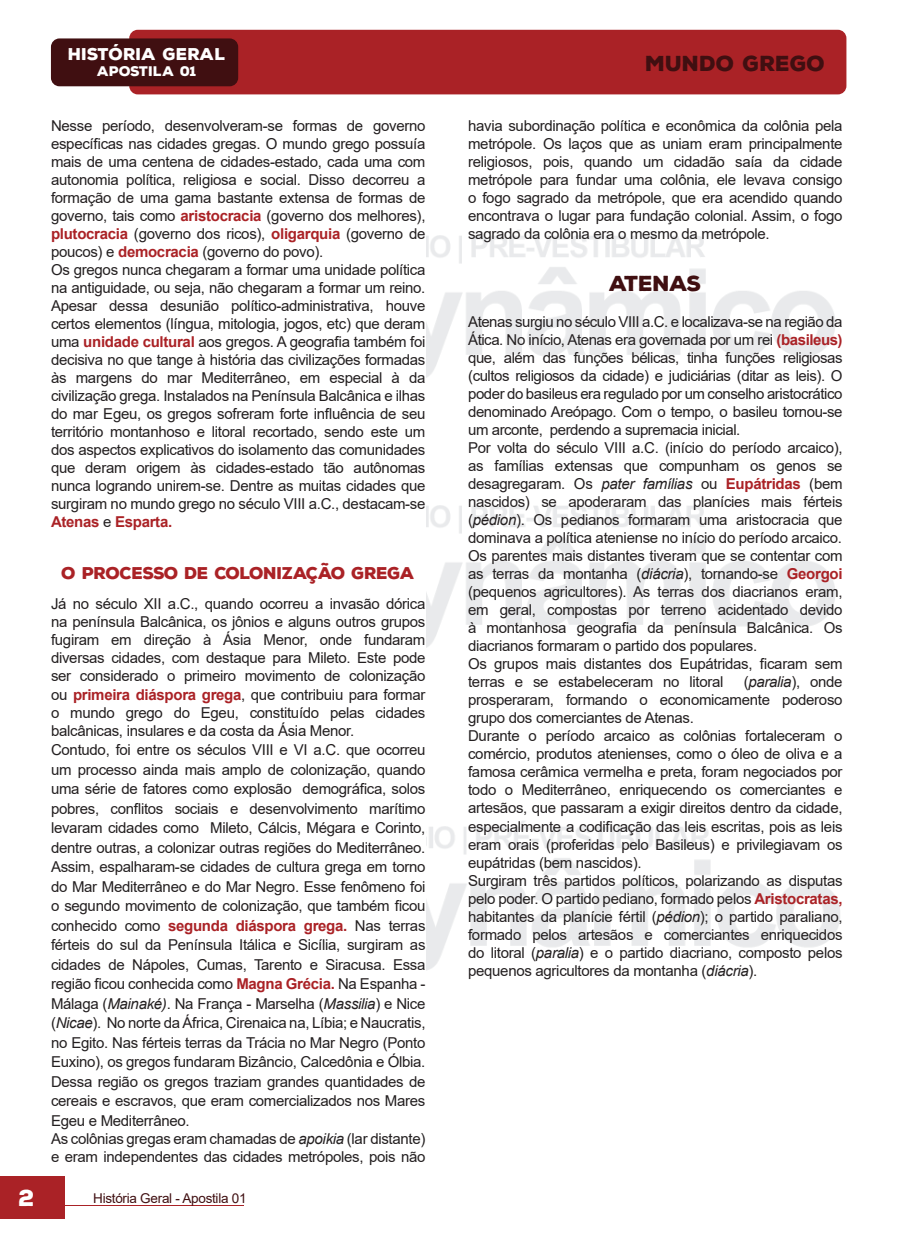
<style>
.page{position:relative;width:915px;height:1234px;background:#fff}
.page>*{position:absolute;margin:0;border:0;box-sizing:border-box;transform-origin:0 0}
.t1{font:900 22.5px "Nexa Rust Sans";color:#fff}
.TITULOS{font:900 21px "Nexa Rust Sans";color:#400f11}
.SUBTITULO{font:900 16.5px "Nexa Rust Sans";letter-spacing:-.02em;color:#aa2226}
.t2{font:900 16.5px "Nexa Rust Sans";color:#fff}
.TEXT_BLACK{font:15px/18px "Arial";letter-spacing:-.02em;color:#231f20;text-align:justify}
.t3{font:13.5px "Arial";letter-spacing:-.02em;color:#400f11}
.t4{font:900 13.5px "Nexa Rust Sans";color:#fff}
.s1{font-weight:700;color:#aa2226}
.s2{font-style:italic}
</style>
<div class="page">
<div style="left:129px;top:30px;width:717px;height:64px;background:#aa2226;border-radius:9px"></div>
<div style="left:0;top:1176px;width:65px;height:42px;background:#aa2226"></div>
<div style="left:51px;top:38px;width:187px;height:48px;background:#400f11;border-radius:9px"></div>
<hr style="left:64px;top:1204px;width:180px;height:1px;background:#aa2226">
<img style="left:426px;top:230px;width:409px;height:148px">
<img style="left:426px;top:500px;width:409px;height:148px">
<img style="left:426px;top:821px;width:413px;height:150px">
<h1 class="t1" style="left:19px;top:1181px;width:17px">2</h1>
<p class="t2" style="left:68px;top:43px;width:159px">HISTÓRIA GERAL</p>
<p class="t4" style="left:97px;top:62px;width:101px">APOSTILA 01</p>
<p class="TEXT_BLACK" style="left:51px;top:116px;width:376px">Nesse período, desenvolveram-se formas de governo específicas nas cidades gregas. O mundo grego possuía mais de uma centena de cidades-estado, cada uma com autonomia política, religiosa e social. Disso decorreu a formação de uma gama bastante extensa de formas de governo, tais como <span class="s1">aristocracia</span> (governo dos melhores), <span class="s1">plutocracia</span> (governo dos ricos), <span class="s1">oligarquia</span> (governo de poucos) e <span class="s1">democracia</span> (governo do povo).</p>
<p class="TEXT_BLACK" style="left:51px;top:260px;width:376px">Os gregos nunca chegaram a formar uma unidade política na antiguidade, ou seja, não chegaram a formar um reino.<br>Apesar dessa desunião político-administrativa, houve certos elementos (língua, mitologia, jogos, etc) que deram uma <span class="s1">unidade cultural</span> aos gregos. A geografia também foi decisiva no que tange à história das civilizações formadas às margens do mar Mediterrâneo, em especial à da civilização grega. Instalados na Península Balcânica e ilhas do mar Egeu, os gregos sofreram forte influência de seu território montanhoso e litoral recortado, sendo este um dos aspectos explicativos do isolamento das comunidades que deram origem às cidades-estado tão autônomas nunca logrando unirem-se. Dentre as muitas cidades que surgiram no mundo grego no século VIII a.C., destacam-se <span class="s1">Atenas</span> e <span class="s1">Esparta.</span></p>
<p class="SUBTITULO" style="left:62px;top:561px;width:354px">O PROCESSO DE COLONIZAÇÃO GREGA</p>
<p class="TEXT_BLACK" style="left:51px;top:595px;width:376px">Já no século XII a.C., quando ocorreu a invasão dórica na península Balcânica, os jônios e alguns outros grupos fugiram em direção à Ásia Menor, onde fundaram diversas cidades, com destaque para Mileto. Este pode ser considerado o primeiro movimento de colonização ou <span class="s1">primeira diáspora grega</span>, que contribuiu para formar o mundo grego do Egeu, constituído pelas cidades balcânicas, insulares e da costa da Ásia Menor.</p>
<p class="TEXT_BLACK" style="left:51px;top:739px;width:376px;line-height:19.5px">Contudo, foi entre os séculos VIII e VI a.C. que ocorreu um processo ainda mais amplo de colonização, quando uma série de fatores como explosão demográfica, solos pobres, conflitos sociais e desenvolvimento marítimo levaram cidades como Mileto, Cálcis, Mégara e Corinto, dentre outras, a colonizar outras regiões do Mediterrâneo.<br>Assim, espalharam-se cidades de cultura grega em torno do Mar Mediterrâneo e do Mar Negro. Esse fenômeno foi o segundo movimento de colonização, que também ficou conhecido como <span class="s1">segunda diáspora grega.</span> Nas terras férteis do sul da Península Itálica e Sicília, surgiram as cidades de Nápoles, Cumas, Tarento e Siracusa. Essa região ficou conhecida como <span class="s1">Magna Grécia.</span> Na Espanha - Málaga (<span class="s2">Mainaké)</span>. Na França - Marselha (<span class="s2">Massilia</span>) e Nice (<span class="s2">Nicae</span>). No norte da África, Cirenaica na, Líbia; e Naucratis, no Egito. Nas férteis terras da Trácia no Mar Negro (Ponto Euxino), os gregos fundaram Bizâncio, Calcedônia e Ólbia.<br>Dessa região os gregos traziam grandes quantidades de cereais e escravos, que eram comercializados nos Mares Egeu e Mediterrâneo.</p>
<p class="TEXT_BLACK" style="left:51px;top:1129px;width:376px">As colônias gregas eram chamadas de <span class="s2">apoikia</span> (lar distante) e eram independentes das cidades metrópoles, pois não</p>
<p class="t3" style="left:93px;top:1188px;width:155px">História Geral - Apostila 01</p>
<h2 class="TITULOS" style="left:645px;top:49px;width:181px">MUNDO GREGO</h2>
<p class="TEXT_BLACK" style="left:468px;top:116px;width:376px">havia subordinação política e econômica da colônia pela metrópole. Os laços que as uniam eram principalmente religiosos, pois, quando um cidadão saía da cidade metrópole para fundar uma colônia, ele levava consigo o fogo sagrado da metrópole, que era acendido quando encontrava o lugar para fundação colonial. Assim, o fogo sagrado da colônia era o mesmo da metrópole.</p>
<p class="TITULOS" style="left:609px;top:269px;width:94px">ATENAS</p>
<p class="TEXT_BLACK" style="left:468px;top:313px;width:376px">Atenas surgiu no século VIII a.C. e localizava-se na região da Ática. No início, Atenas era governada por um rei <span class="s1">(basileus) </span>que, além das funções bélicas, tinha funções religiosas (cultos religiosos da cidade) e judiciárias (ditar as leis). O poder do basileus era regulado por um conselho aristocrático denominado Areópago. Com o tempo, o basileu tornou-se um arconte, perdendo a supremacia inicial.</p>
<p class="TEXT_BLACK" style="left:468px;top:439px;width:376px">Por volta do século VIII a.C. (início do período arcaico), as famílias extensas que compunham os genos se desagregaram. Os <span class="s2">pater famílias</span> ou <span class="s1">Eupátridas</span> (bem nascidos) se apoderaram das planícies mais férteis (<span class="s2">pédion</span>). Os pedianos formaram uma aristocracia que dominava a política ateniense no início do período arcaico.</p>
<p class="TEXT_BLACK" style="left:468px;top:547px;width:376px">Os parentes mais distantes tiveram que se contentar com as terras da montanha (<span class="s2">diácria</span>), tornando-se <span class="s1">Georgoi </span>(pequenos agricultores). As terras dos diacrianos eram, em geral, compostas por terreno acidentado devido à montanhosa geografia da península Balcânica. Os diacrianos formaram o partido dos populares.</p>
<p class="TEXT_BLACK" style="left:468px;top:655px;width:376px">Os grupos mais distantes dos Eupátridas, ficaram sem terras e se estabeleceram no litoral</p>
<p class="TEXT_BLACK" style="left:468px;top:673px;width:376px;text-indent:275px">(<span class="s2">paralia</span>), onde prosperaram, formando o economicamente poderoso grupo dos comerciantes de Atenas.</p>
<p class="TEXT_BLACK" style="left:468px;top:727px;width:376px">Durante o período arcaico as colônias fortaleceram o comércio, produtos atenienses, como o óleo de oliva e a famosa cerâmica vermelha e preta, foram negociados por todo o Mediterrâneo, enriquecendo os comerciantes e artesãos, que passaram a exigir direitos dentro da cidade, especialmente a codificação das leis escritas, pois as leis eram orais (proferidas pelo Basileus) e privilegiavam os eupátridas (bem nascidos).</p>
<p class="TEXT_BLACK" style="left:468px;top:871px;width:376px">Surgiram três partidos políticos, polarizando as disputas pelo poder. O partido pediano, formado pelos <span class="s1">Aristocratas, </span>habitantes da planície fértil (<span class="s2">pédion</span>); o partido paraliano, formado pelos artesãos e comerciantes enriquecidos do litoral (<span class="s2">paralia</span>) e o partido diacriano, composto pelos pequenos agricultores da montanha (<span class="s2">diácria</span>).</p>
</div>
